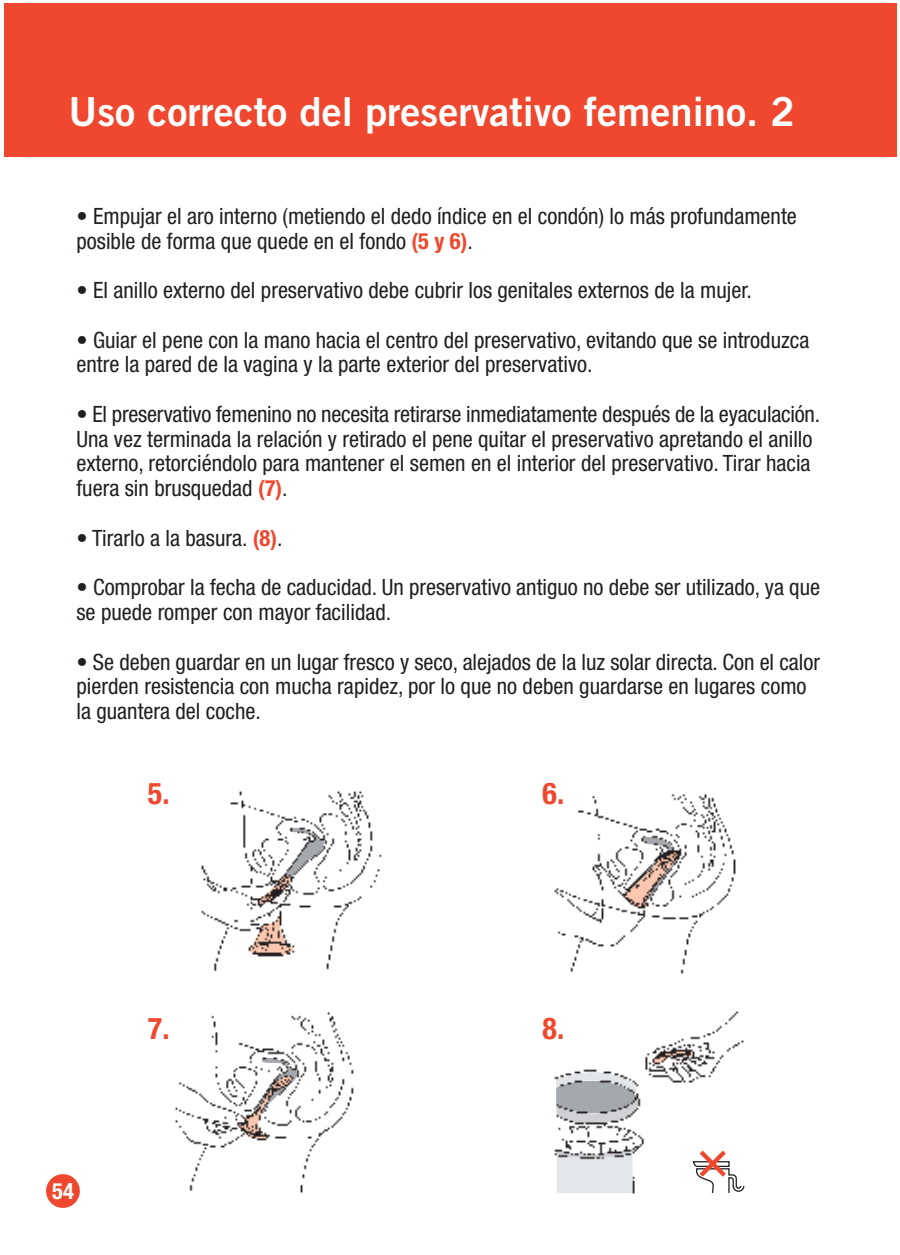
<style>
.page{position:relative;width:900px;height:1255px;background:#fff}
.page>*{position:absolute;margin:0;border:0;box-sizing:border-box;transform-origin:0 0}
.t1{font:40px "Trade Gothic Bold Two";color:#fff}
.t2{font:700 condensed 30px "Helvetica Neue";color:#ef482e}
.t3{font:condensed 22.5px/24.8px "Helvetica Neue";color:#231f20}
.t4{font:700 condensed 22.5px "Helvetica Neue";color:#fff}
.s1{font-weight:700;color:#ef482e}
</style>
<div class="page">
<div style="left:4px;top:4px;width:892px;height:153px;background:#ef482e"></div>
<div style="left:46px;top:1173px;width:34px;height:34px;background:#ef482e;border-radius:50%"></div>
<img style="left:554px;top:1011px;width:190px;height:183px">
<svg style="left:692px;top:1145px;width:53px;height:49px"></svg>
<img style="left:201px;top:791px;width:181px;height:181px">
<img style="left:554px;top:794px;width:182px;height:180px">
<img style="left:175px;top:1012px;width:179px;height:181px">
<h1 class="t1" style="left:68px;top:97px;width:728px">Uso correcto del preservativo femenino. 2</h1>
<p class="t3" style="left:76px;top:205px;width:722px">• Empujar el aro interno (metiendo el dedo índice en el condón) lo más profundamente posible de forma que quede en el fondo <span class="s1">(5 y 6)</span>.</p>
<p class="t3" style="left:76px;top:279px;width:677px">• El anillo externo del preservativo debe cubrir los genitales externos de la mujer.</p>
<p class="t3" style="left:76px;top:329px;width:734px">• Guiar el pene con la mano hacia el centro del preservativo, evitando que se introduzca entre la pared de la vagina y la parte exterior del preservativo.</p>
<p class="t3" style="left:76px;top:403px;width:745px">• El preservativo femenino no necesita retirarse inmediatamente después de la eyaculación.<br>Una vez terminada la relación y retirado el pene quitar el preservativo apretando el anillo externo, retorciéndolo para mantener el semen en el interior del preservativo. Tirar hacia fuera sin brusquedad <span class="s1">(7)</span>.</p>
<p class="t3" style="left:76px;top:527px;width:208px">• Tirarlo a la basura. <span class="s1">(8)</span>.</p>
<p class="t3" style="left:76px;top:576px;width:745px">• Comprobar la fecha de caducidad. Un preservativo antiguo no debe ser utilizado, ya que se puede romper con mayor facilidad.</p>
<p class="t3" style="left:76px;top:651px;width:745px">• Se deben guardar en un lugar fresco y seco, alejados de la luz solar directa. Con el calor pierden resistencia con mucha rapidez, por lo que no deben guardarse en lugares como la guantera del coche.</p>
<h2 class="t2" style="left:148px;top:782px;width:23px">5.</h2>
<h2 class="t2" style="left:543px;top:782px;width:23px">6.</h2>
<p class="t4" style="left:52px;top:1182px;width:23px">54</p>
<h2 class="t2" style="left:148px;top:1017px;width:23px">7.</h2>
<h2 class="t2" style="left:543px;top:1017px;width:23px">8.</h2>
</div>
